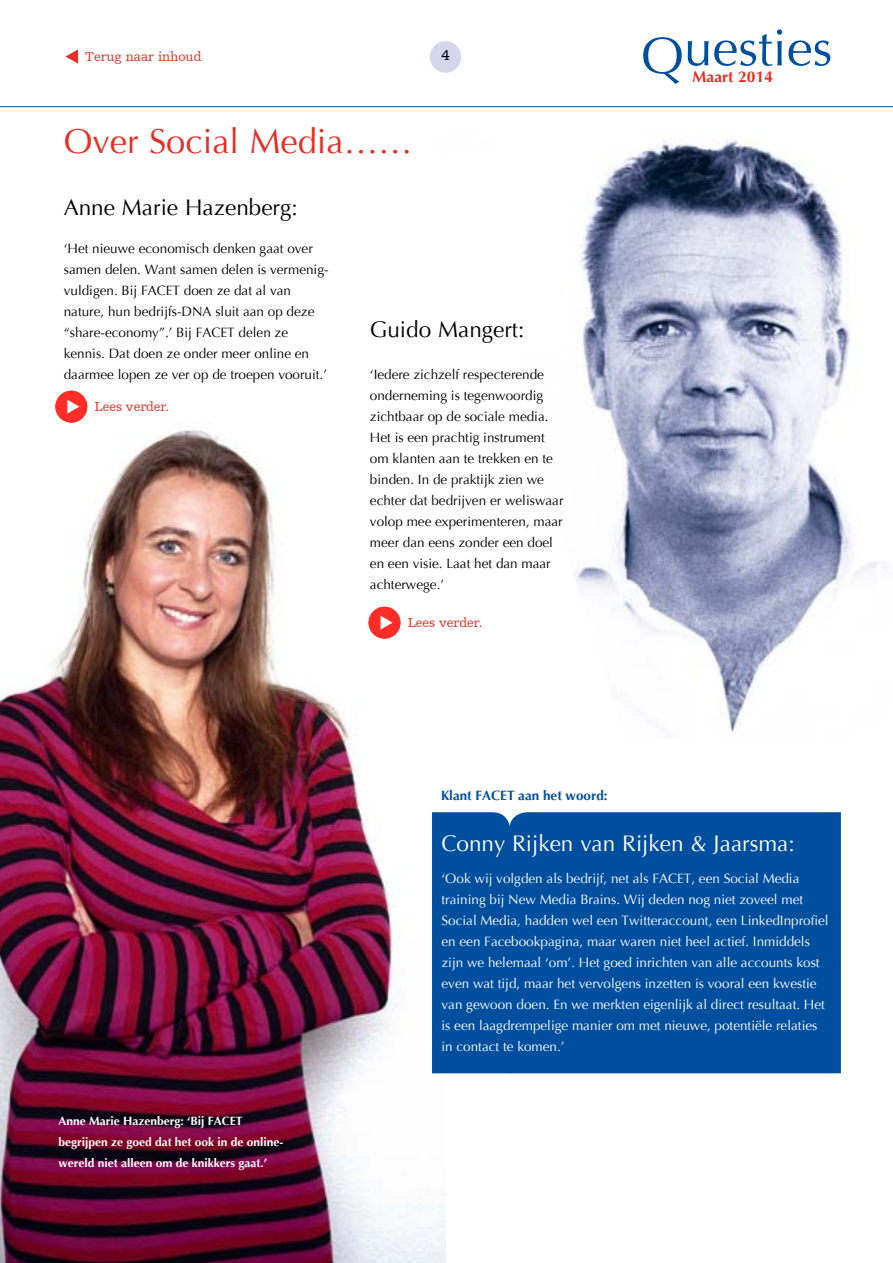
<style>
.page{position:relative;width:893px;height:1263px;background:#fff}
.page>*{position:absolute;margin:0;border:0;box-sizing:border-box;transform-origin:0 0}
.t1{font:51.45px "Optima";color:#004e9e}
.t2{font:34.5px "Optima";color:#e62e25}
.t3{font:22.5px "Optima";color:#000}
.t4{font:22.5px "Optima";color:#fff}
.t5{font:700 15.6px "Optima";color:#e62e25}
.t6{font:15px "Humanist Slabserif 712 BT";color:#000}
.t7{font:13.5px/21px "Optima";color:#000}
.t8{font:13.5px/21px "Optima";color:#fff}
.t9{font:13.5px "Humanist Slabserif 712 BT";color:#e62e25}
.t10{font:700 13.5px "Optima";color:#004e9e}
.t11{font:700 12px/21px "Optima";color:#fff}
</style>
<div class="page">
<div style="left:430px;top:41px;width:31px;height:32px;background:#d2d7ee;border-radius:50%"></div>
<svg style="left:65px;top:50px;width:13px;height:14px"></svg>
<hr style="left:0;top:106px;width:893px;height:1px;background:#004e9e">
<img style="left:0;top:390px;width:446px;height:873px">
<img style="left:432px;top:139px;width:454px;height:599px">
<div style="left:369px;top:607px;width:31px;height:32px;background:#ff2d27;border-radius:50%"></div>
<svg style="left:381px;top:616px;width:12px;height:14px"></svg>
<div style="left:55px;top:391px;width:32px;height:32px;background:#ff2d27;border-radius:50%"></div>
<svg style="left:67px;top:400px;width:12px;height:14px"></svg>
<div style="left:432px;top:812px;width:77px;height:261px;background:#004e9e"></div>
<div style="left:509px;top:812px;width:332px;height:261px;background:#004e9e"></div>
<p class="t9" style="left:85px;top:49px;width:118px">Terug naar inhoud</p>
<h2 class="t2" style="left:64px;top:121px;width:350px">Over Social Media……</h2>
<p class="t6" style="left:441px;top:46px;width:10px">4</p>
<h3 class="t3" style="left:64px;top:195px;width:235px">Anne Marie Hazenberg:</h3>
<p class="t7" style="left:64px;top:238px;width:266px">‘Het nieuwe economisch denken gaat over samen delen. Want samen delen is vermenig&shy;vuldigen. Bij FACET doen ze dat al van nature, hun bedrijfs-DNA sluit aan op deze “share-economy”.’ Bij FACET delen ze kennis. Dat doen ze onder meer online en daarmee lopen ze ver op de troepen vooruit.’</p>
<p class="t9" style="left:95px;top:399px;width:76px">Lees verder.</p>
<h3 class="t3" style="left:370px;top:316px;width:156px">Guido Mangert:</h3>
<p class="t7" style="left:370px;top:364px;width:195px">‘Iedere zichzelf respecterende onderneming is tegenwoordig zichtbaar op de sociale media.<br>Het is een prachtig instrument om klanten aan te trekken en te binden. In de praktijk zien we echter dat bedrijven er weliswaar volop mee experimenteren, maar meer dan eens zonder een doel en een visie. Laat het dan maar achterwege.’</p>
<p class="t9" style="left:408px;top:615px;width:76px">Lees verder.</p>
<h1 class="t1" style="left:641px;top:18px;width:193px">Questies</h1>
<p class="t5" style="left:693px;top:68px;width:82px">Maart 2014</p>
<p class="t11" style="left:58px;top:1110px;width:226px">Anne Marie Hazenberg: ‘Bij FACET begrijpen ze goed dat het ook in de online&shy;wereld niet alleen om de knikkers gaat.’</p>
<p class="t10" style="left:441px;top:788px;width:168px">Klant FACET aan het woord:</p>
<h3 class="t4" style="left:441px;top:830px;width:355px">Conny Rijken van Rijken &amp; Jaarsma:</h3>
<p class="t8" style="left:441px;top:868px;width:389px">‘Ook wij volgden als bedrijf, net als FACET, een Social Media training bij New Media Brains. Wij deden nog niet zoveel met Social Media, hadden wel een Twitteraccount, een LinkedInprofiel en een Facebookpagina, maar waren niet heel actief. Inmiddels zijn we helemaal ‘om’. Het goed inrichten van alle accounts kost even wat tijd, maar het vervolgens inzetten is vooral een kwestie van gewoon doen. En we merkten eigenlijk al direct resultaat. Het is een laagdrempelige manier om met nieuwe, potentiële relaties in contact te komen.’</p>
</div>
